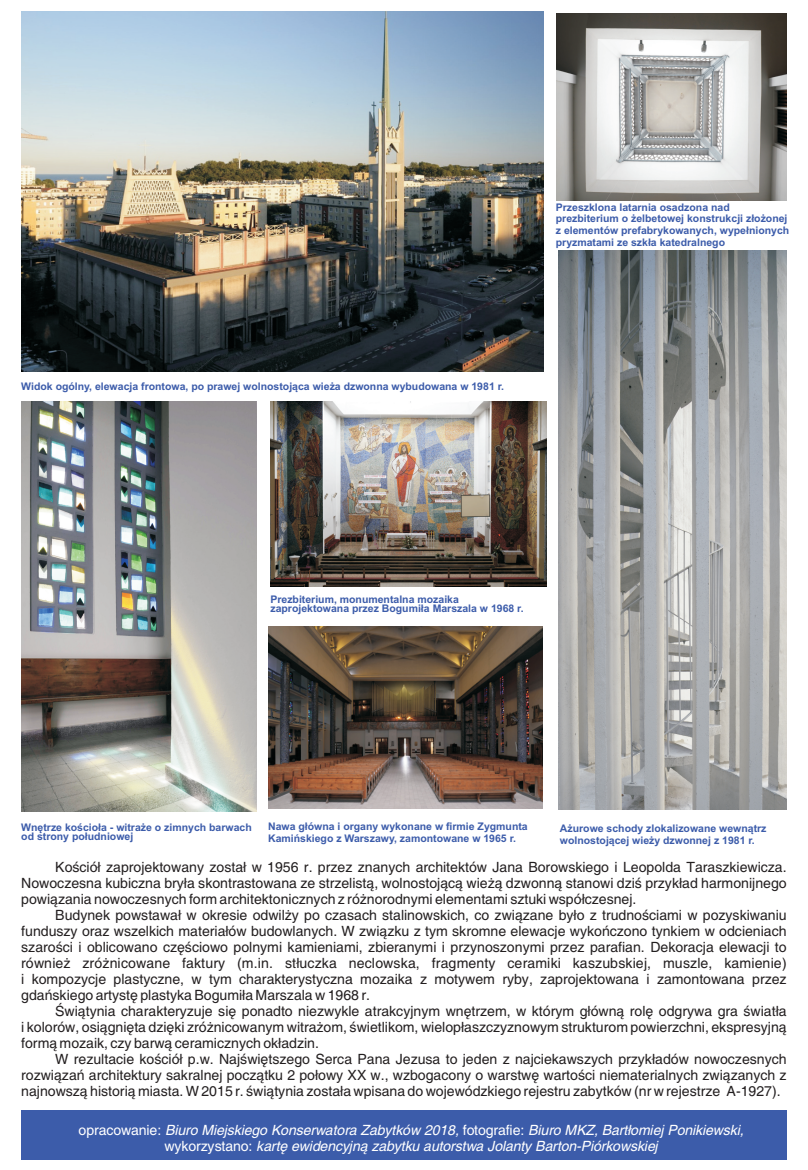
<style>
.page{position:relative;width:808px;height:1170px;background:#fff}
.page>*{position:absolute;margin:0;border:0;box-sizing:border-box;transform-origin:0 0}
.t1{font:14.1px/16px "Helvetica";color:#231f20;text-align:justify}
.t2{font:italic 14.1px/15.5px "Helvetica";letter-spacing:-.015em;color:#fff;text-align:center}
.t3{font:700 10.5px/11.7px "Arial";color:#3c5caa}
.s1{font-style:normal}
</style>
<div class="page">
<div style="left:21px;top:1110px;width:766px;height:50px;background:#3c5caa"></div>
<img style="left:558px;top:250px;width:229px;height:559px">
<img style="left:270px;top:402px;width:276px;height:184px">
<img style="left:269px;top:626px;width:273px;height:182px">
<img style="left:556px;top:14px;width:231px;height:186px">
<img style="left:21px;top:401px;width:235px;height:410px">
<img style="left:21px;top:12px;width:523px;height:359px">
<p class="t3" style="left:556px;top:202px;width:235px">Przeszklona latarnia osadzona nad prezbiterium o ¿elbetowej konstrukcji z³o¿onej z elementów prefabrykowanych, wype³nionych pryzmatami ze szk³a katedralnego</p>
<p class="t3" style="left:21px;top:381px;width:484px">Widok ogólny, elewacja frontowa, po prawej wolnostoj¹ca wie¿a dzwonna wybudowana w 1981 r.</p>
<p class="t3" style="left:270px;top:595px;width:255px;line-height:9.4px">Prezbiterium, monumentalna mozaika zaprojektowana przez Bogumi³a Marszala w 1968 r.</p>
<p class="t3" style="left:21px;top:823px;width:232px;line-height:9.4px">Wnêtrze koœcio³a - witra¿e o zimnych barwach od strony po³udniowej</p>
<p class="t3" style="left:268px;top:821px;width:261px">Nawa g³ówna i organy wykonane w firmie Zygmunta<br>Kamiñskiego z Warszawy, zamontowane w 1965 r.</p>
<p class="t3" style="left:560px;top:823px;width:208px">A¿urowe schody zlokalizowane wewn¹trz wolnostoj¹cej wie¿y dzwonnej z 1981 r.</p>
<p class="t1" style="left:21px;top:859px;width:767px;text-indent:34px">Koœció³ zaprojektowany zosta³ w 1956 r. przez znanych architektów Jana Borowskiego i Leopolda Taraszkiewicza.<br>Nowoczesna kubiczna bry³a skontrastowana ze strzelist¹, wolnostoj¹c¹ wie¿¹ dzwonn¹ stanowi dziœ przyk³ad harmonijnego powi¹zania nowoczesnych form architektonicznych z ró¿norodnymi elementami sztuki wspó³czesnej.</p>
<p class="t1" style="left:21px;top:908px;width:767px;text-indent:34px">Budynek powstawa³ w okresie odwil¿y po czasach stalinowskich, co zwi¹zane by³o z trudnoœciami w pozyskiwaniu funduszy oraz wszelkich materia³ów budowlanych. W zwi¹zku z tym skromne elewacje wykoñczono tynkiem w odcieniach szaroœci i oblicowano czêœciowo polnymi kamieniami, zbieranymi i przynoszonymi przez parafian. Dekoracja elewacji to równie¿ zró¿nicowane faktury (m.in. st³uczka neclowska, fragmenty ceramiki kaszubskiej, muszle, kamienie) i kompozycje plastyczne, w tym charakterystyczna mozaika z motywem ryby, zaprojektowana i zamontowana przez gdañskiego artystê plastyka Bogumi³a Marszala w 1968 r.</p>
<p class="t1" style="left:21px;top:1004px;width:767px;text-indent:34px">Œwi¹tynia charakteryzuje siê ponadto niezwykle atrakcyjnym wnêtrzem, w którym g³ówn¹ rolê odgrywa gra œwiat³a i kolorów, osi¹gniêta dziêki zró¿nicowanym witra¿om, œwietlikom, wielop³aszczyznowym strukturom powierzchni, ekspresyjn¹ form¹ mozaik, czy barw¹ ceramicznych ok³adzin.</p>
<p class="t1" style="left:21px;top:1052px;width:767px;text-indent:34px">W rezultacie koœció³ p.w. Najœwiêtszego Serca Pana Jezusa to jeden z najciekawszych przyk³adów nowoczesnych rozwi¹zañ architektury sakralnej pocz¹tku 2 po³owy XX w., wzbogacony o warstwê wartoœci niematerialnych zwi¹zanych z najnowsz¹ histori¹ miasta. W 2015 r. œwi¹tynia zosta³a wpisana do wojewódzkiego rejestru zabytków (nr w rejestrze A-1927).</p>
<p class="t2" style="left:79px;top:1123px;width:667px"><span class="s1">opracowanie:</span> Biuro Miejskiego Konserwatora Zabytków 2018, <span class="s1">fotografie:</span> Biuro MKZ, Bartùomiej Ponikiewski, <span class="s1">wykorzystano:</span> kartæ ewidencyjnà zabytku autorstwa Jolanty Barton-Piórkowskiej</p>
</div>
